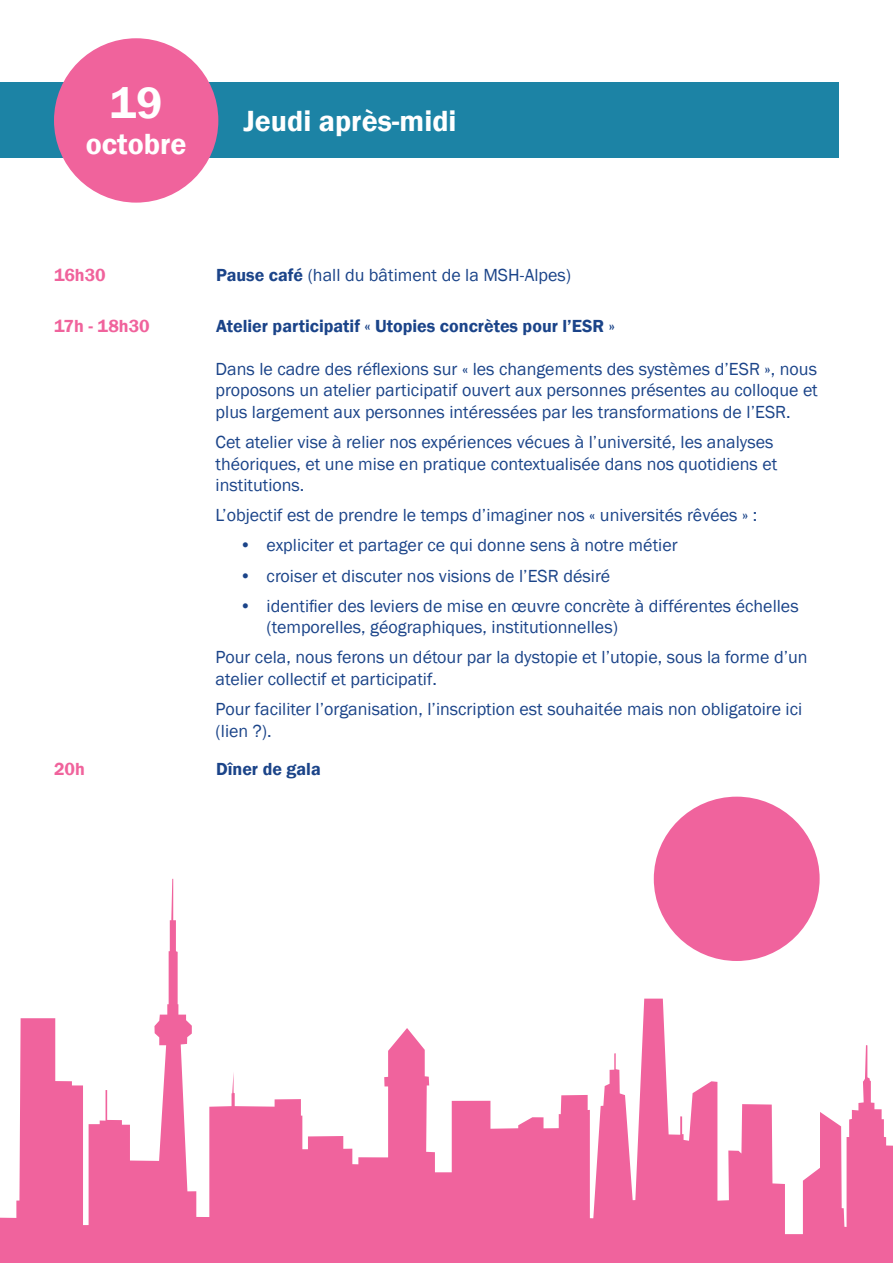
<style>
.page{position:relative;width:893px;height:1263px;background:#fff}
.page>*{position:absolute;margin:0;border:0;box-sizing:border-box;transform-origin:0 0}
.t1{font:600 45px "Franklin Gothic";color:#fff}
.t2{font:600 30px "Franklin Gothic";color:#fff}
.t3{font:18px/21.6px "Franklin Gothic";color:#1b4489}
.t4{font:600 18px "Franklin Gothic";color:#1b4489}
.t5{font:600 18px "Franklin Gothic";color:#f0639c}
.s1{font-weight:600}
</style>
<div class="page">
<div style="left:0;top:83px;width:839px;height:75px;background:#1c83a5"></div>
<div style="left:54px;top:38px;width:164px;height:165px;background:#f0639c;border-radius:50%"></div>
<svg style="left:0;top:879px;width:893px;height:384px"></svg>
<div style="left:654px;top:797px;width:166px;height:164px;background:#f0639d;border-radius:50%"></div>
<h1 class="t1" style="left:110px;top:75px;width:54px">19</h1>
<h2 class="t2" style="left:86px;top:126px;width:102px">octobre</h2>
<h2 class="t2" style="left:243px;top:102px;width:215px">Jeudi après-midi</h2>
<p class="t5" style="left:54px;top:263px;width:53px">16h30</p>
<p class="t3" style="left:216px;top:264px;width:357px"><span class="s1">Pause café</span> (hall du bâtiment de la MSH-Alpes)</p>
<p class="t5" style="left:54px;top:315px;width:97px">17h - 18h30</p>
<p class="t4" style="left:216px;top:315px;width:401px">Atelier participatif « Utopies concrètes pour l’ESR »</p>
<p class="t3" style="left:216px;top:358px;width:604px;text-align:justify">Dans le cadre des réflexions sur « les changements des systèmes d’ESR », nous proposons un atelier participatif ouvert aux personnes présentes au colloque et plus largement aux personnes intéressées par les transformations de l’ESR.</p>
<p class="t3" style="left:216px;top:432px;width:563px">Cet atelier vise à relier nos expériences vécues à l’université, les analyses théoriques, et une mise en pratique contextualisée dans nos quotidiens et institutions.</p>
<p class="t3" style="left:216px;top:505px;width:543px">L’objectif est de prendre le temps d’imaginer nos « universités rêvées » :</p>
<p class="t3" style="left:240px;top:535px;width:440px">• expliciter et partager ce qui donne sens à notre métier</p>
<p class="t3" style="left:240px;top:565px;width:372px">• croiser et discuter nos visions de l’ESR désiré</p>
<p class="t3" style="left:267px;top:595px;width:534px;text-indent:-27px">• identifier des leviers de mise en œuvre concrète à différentes échelles (temporelles, géographiques, institutionnelles)</p>
<p class="t3" style="left:216px;top:647px;width:594px">Pour cela, nous ferons un détour par la dystopie et l’utopie, sous la forme d’un atelier collectif et participatif.</p>
<p class="t3" style="left:216px;top:699px;width:588px">Pour faciliter l’organisation, l’inscription est souhaitée mais non obligatoire ici (lien ?).</p>
<p class="t5" style="left:54px;top:758px;width:32px">20h</p>
<p class="t4" style="left:216px;top:758px;width:106px">Dîner de gala</p>
</div>
